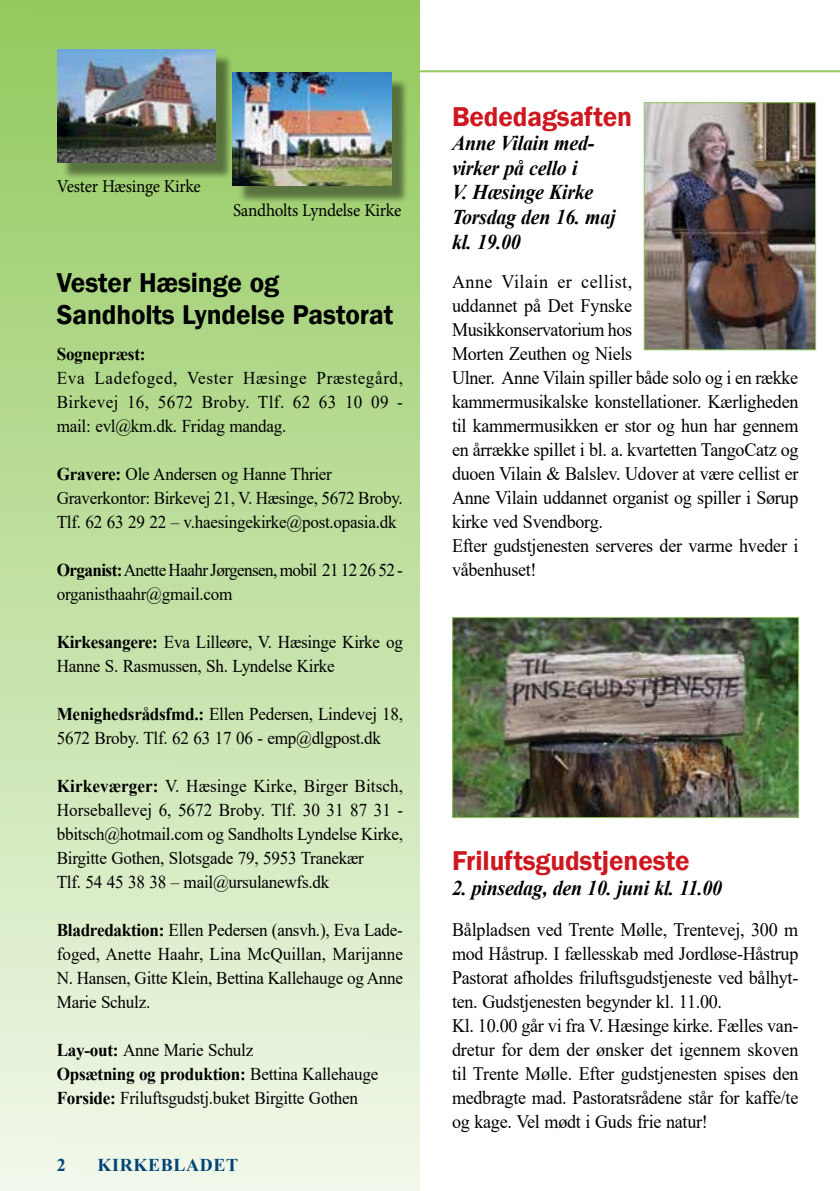
<style>
.page{position:relative;width:840px;height:1191px;background:#fff}
.page>*{position:absolute;margin:0;border:0;box-sizing:border-box;transform-origin:0 0}
.t1{font:600 28px/32.2px "Franklin Gothic";letter-spacing:-.005em;color:#000}
.t2{font:600 28px "Franklin Gothic";letter-spacing:-.005em;color:#ce171f}
.t3{font:italic 700 21px/24.6px "Times New Roman";letter-spacing:-.015em;color:#000;scale:.95 1}
.t4{font:19px/24px "Times New Roman";letter-spacing:-.015em;color:#000;scale:.95 1}
.t5{font:18px/24px "Times New Roman";letter-spacing:-.015em;color:#000;scale:.95 1}
.t6{font:18px/24px "Times New Roman";letter-spacing:-.035em;color:#000;scale:.95 1}
.t7{font:18px "Minion Pro";letter-spacing:-.02em;color:#000;scale:.95 1}
.t8{font:700 18px "Times New Roman";letter-spacing:.035em;color:#004376}
.t9{font:700 18px "Times New Roman";letter-spacing:-.015em;color:#000;scale:.95 1}
.s1{font-weight:700}
</style>
<div class="page">
<div style="left:0;top:0;width:420px;height:1191px;background:linear-gradient(to bottom,#92c95d,#f2f8eb)"></div>
<div style="left:238px;top:78px;width:171px;height:126px;background:#000;opacity:.45"></div>
<img style="left:233px;top:73px;width:158px;height:113px">
<div style="left:62px;top:54px;width:171px;height:126px;background:#000;opacity:.45"></div>
<img style="left:57px;top:49px;width:159px;height:114px">
<hr style="left:417px;top:70px;width:422px;height:2px;background:#92c95c">
<img style="left:645px;top:104px;width:168px;height:244px">
<div style="left:643px;top:102px;width:172px;height:248px;border:1px solid #92c95c"></div>
<img style="left:454px;top:619px;width:342px;height:197px">
<div style="left:452px;top:617px;width:346px;height:201px;border:1px solid #92c95c"></div>
<p class="t7" style="left:57px;top:174px;width:153px">Vester Hæsinge Kirke</p>
<p class="t7" style="left:233px;top:198px;width:178px">Sandholts Lyndelse Kirke</p>
<h1 class="t1" style="left:57px;top:267px;width:338px">Vester Hæsinge og<br>Sandholts Lyndelse Pastorat</h1>
<p class="t9" style="left:57px;top:341px;width:95px">Sognepræst:</p>
<p class="t5" style="left:57px;top:365px;width:366px;text-align:justify">Eva Ladefoged, Vester Hæsinge Præstegård, Birkevej 16, 5672 Broby. Tlf. 62 63 10 09 - mail: evl@km.dk. Fridag mandag.</p>
<p class="t5" style="left:57px;top:461px;width:365px"><span class="s1">Gravere:</span> Ole Andersen og Hanne Thrier<br>Graverkontor: Birkevej 21, V. Hæsinge, 5672 Broby.<br>Tlf. 62 63 29 22 – v.haesingekirke@post.opasia.dk</p>
<p class="t6" style="left:57px;top:557px;width:365px"><span class="s1">Organist:</span> Anette Haahr Jørgensen, mobil 21 12 26 52 - organisthaahr@gmail.com</p>
<p class="t5" style="left:57px;top:629px;width:366px"><span class="s1">Kirkesangere:</span> Eva Lilleøre, V. Hæsinge Kirke og<br>Hanne S. Rasmussen, Sh. Lyndelse Kirke</p>
<p class="t5" style="left:57px;top:701px;width:366px"><span class="s1">Menighedsrådsfmd.:</span> Ellen Pedersen, Lindevej 18,<br>5672 Broby. Tlf. 62 63 17 06 - emp@dlgpost.dk</p>
<p class="t5" style="left:57px;top:773px;width:366px"><span class="s1">Kirkeværger:</span> V. Hæsinge Kirke, Birger Bitsch, Horseballevej 6, 5672 Broby. Tlf. 30 31 87 31 - bbitsch@hotmail.com og Sandholts Lyndelse Kirke, Birgitte Gothen, Slotsgade 79, 5953 Tranekær<br>Tlf. 54 45 38 38 – mail@ursulanewfs.dk</p>
<p class="t5" style="left:57px;top:917px;width:366px;text-align:justify"><span class="s1">Bladredaktion:</span> Ellen Pedersen (ansvh.), Eva Lade&shy;foged, Anette Haahr, Lina McQuillan, Marijanne N. Hansen, Gitte Klein, Bettina Kallehauge og Anne Marie Schulz.</p>
<p class="t5" style="left:57px;top:1037px;width:340px"><span class="s1">Lay-out:</span> Anne Marie Schulz<br><span class="s1">Opsætning og produktion:</span> Bettina Kallehauge<br><span class="s1">Forside:</span> Friluftsgudstj.buket Birgitte Gothen</p>
<p class="t8" style="left:57px;top:1151px;width:10px">2</p>
<p class="t8" style="left:98px;top:1151px;width:142px">KIRKEBLADET</p>
<h1 class="t2" style="left:452px;top:99px;width:181px">Bededagsaften</h1>
<p class="t3" style="left:452px;top:130px;width:174px">Anne Vilain med&shy;virker på cello i<br>V. Hæsinge Kirke<br>Torsdag den 16. maj kl. 19.00</p>
<p class="t4" style="left:452px;top:269px;width:366px">Anne Vilain er cellist,<br>uddannet på Det Fynske<br>Musikkonservatorium hos<br>Morten Zeuthen og Niels<br>Ulner. Anne Vilain spiller både solo og i en række kammermusikalske konstellationer. Kærligheden til kammermusikken er stor og hun har gennem en årrække spillet i bl. a. kvartetten TangoCatz og duoen Vilain &amp; Balslev. Udover at være cellist er Anne Vilain uddannet organist og spiller i Sørup kirke ved Svendborg.<br>Efter gudstjenesten serveres der varme hveder i våbenhuset!</p>
<h1 class="t2" style="left:452px;top:843px;width:239px">Friluftsgudstjeneste</h1>
<p class="t3" style="left:452px;top:875px;width:285px">2. pinsedag, den 10. juni kl. 11.00</p>
<p class="t4" style="left:452px;top:917px;width:366px">Bålpladsen ved Trente Mølle, Trentevej, 300 m mod Håstrup. I fællesskab med Jordløse-Håstrup Pastorat afholdes friluftsgudstjeneste ved bålhyt&shy;ten. Gudstjenesten begynder kl. 11.00.<br>Kl. 10.00 går vi fra V. Hæsinge kirke. Fælles van&shy;dretur for dem der ønsker det igennem skoven til Trente Mølle. Efter gudstjenesten spises den medbragte mad. Pastoratsrådene står for kaffe/te og kage. Vel mødt i Guds frie natur!</p>
</div>
